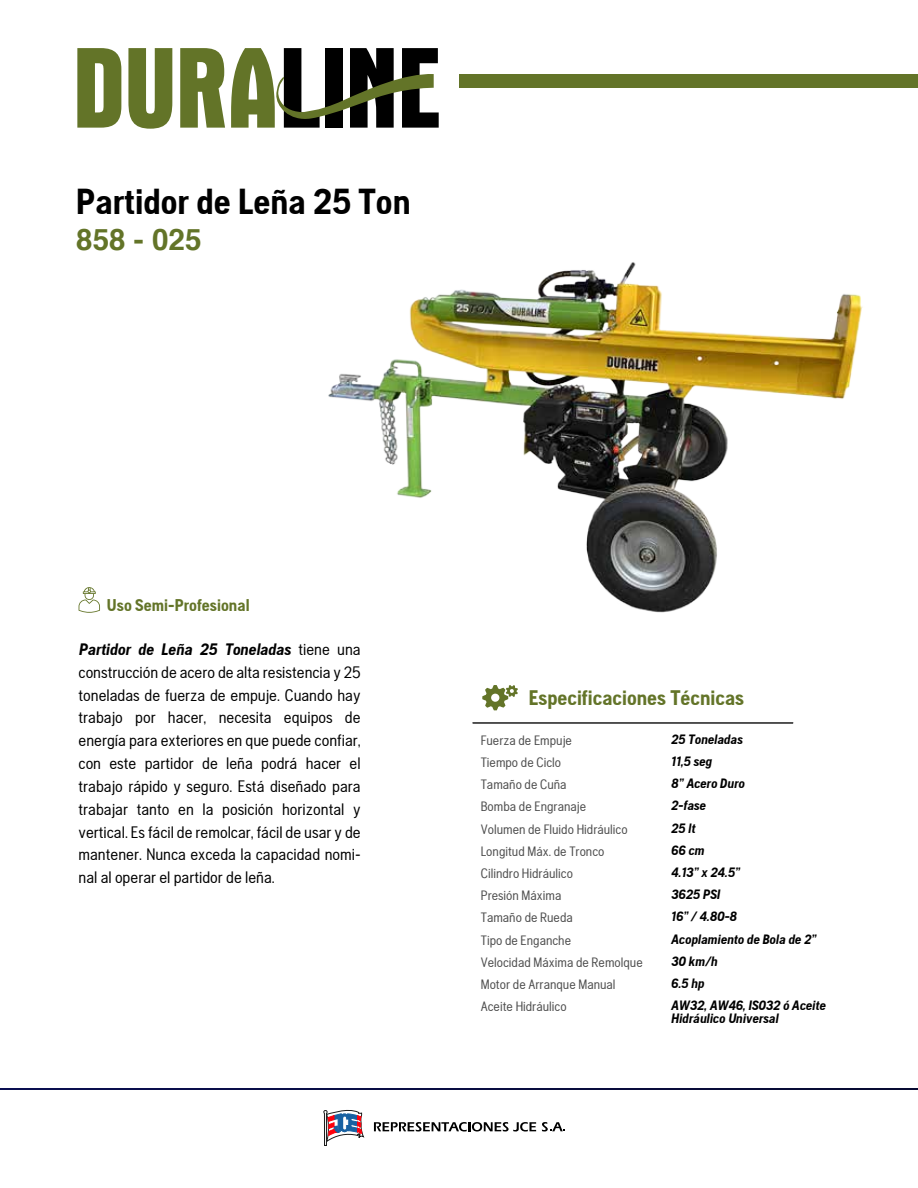
<style>
.page{position:relative;width:918px;height:1188px;background:#fff}
.page>*{position:absolute;margin:0;border:0;box-sizing:border-box;transform-origin:0 0}
.t1{font:700 36px "Husqvarna Gothic";color:#000}
.t2{font:700 29.7px "Helvetica";color:#637428}
.t3{font:700 21px "Husqvarna Gothic";color:#637428}
.t4{font:700 16.95px "Husqvarna Gothic";color:#637428}
.t5{font:16.5px/22.8px "Husqvarna Gothic";color:#000;text-align:justify}
.t6{font:13.5px/22.2px "Husqvarna Gothic";color:#4c4c4c}
.t7{font:italic 700 13.5px/22.2px "Husqvarna Gothic";color:#000}
.s1{font-weight:700;font-style:italic}
</style>
<div class="page">
<svg style="left:374px;top:1122px;width:162px;height:10px"></svg>
<svg style="left:542px;top:1122px;width:23px;height:10px"></svg>
<svg style="left:323px;top:1109px;width:42px;height:37px"></svg>
<div style="left:459px;top:74px;width:459px;height:14px;background:#637428"></div>
<svg style="left:0;top:1088px;width:918px;height:2px"></svg>
<svg style="left:77px;top:48px;width:44px;height:80px"></svg>
<svg style="left:128px;top:48px;width:44px;height:81px"></svg>
<svg style="left:180px;top:48px;width:45px;height:80px"></svg>
<svg style="left:231px;top:48px;width:208px;height:80px"></svg>
<hr style="left:473px;top:723px;width:320px;height:1px;background:#4c4c4c">
<svg style="left:482px;top:685px;width:36px;height:25px"></svg>
<svg style="left:79px;top:587px;width:21px;height:26px"></svg>
<img style="left:328px;top:262px;width:535px;height:351px">
<h1 class="t1" style="left:76px;top:181px;width:336px">Partidor de Leña 25 Ton</h1>
<h2 class="t2" style="left:76px;top:216px;width:127px">858 - 025</h2>
<p class="t4" style="left:107px;top:595px;width:144px">Uso Semi-Profesional</p>
<p class="t5" style="left:79px;top:638px;width:284px"><span class="s1">Partidor de Leña 25 Toneladas</span> tiene una construcción de acero de alta resistencia y 25 toneladas de fuerza de empuje. Cuando hay trabajo por hacer, necesita equipos de energía para exteriores en que puede confiar, con este partidor de leña podrá hacer el trabajo rápido y seguro. Está diseñado para trabajar tanto en la posición horizontal y vertical. Es fácil de remolcar, fácil de usar y de mantener. Nunca exceda la capacidad nomi&shy;nal al operar el partidor de leña.</p>
<p class="t3" style="left:529px;top:686px;width:217px">Especificaciones Técnicas</p>
<p class="t6" style="left:481px;top:729px;width:163px">Fuerza de Empuje<br>Tiempo de Ciclo<br>Tamaño de Cuña<br>Bomba de Engranaje<br>Volumen de Fluido Hidráulico<br>Longitud Máx. de Tronco<br>Cilindro Hidráulico<br>Presión Máxima<br>Tamaño de Rueda<br>Tipo de Enganche<br>Velocidad Máxima de Remolque<br>Motor de Arranque Manual<br>Aceite Hidráulico</p>
<p class="t7" style="left:671px;top:728px;width:156px">25 Toneladas<br>11,5 seg<br>8” Acero Duro<br>2-fase<br>25 lt<br>66 cm<br>4.13” x 24.5”<br>3625 PSI<br>16” / 4.80-8<br>Acoplamiento de Bola de 2”<br>30 km/h<br>6.5 hp<br>AW32, AW46, ISO32 ó Aceite</p>
<p class="t7" style="left:671px;top:1007px;width:109px">Hidráulico Universal</p>
</div>
